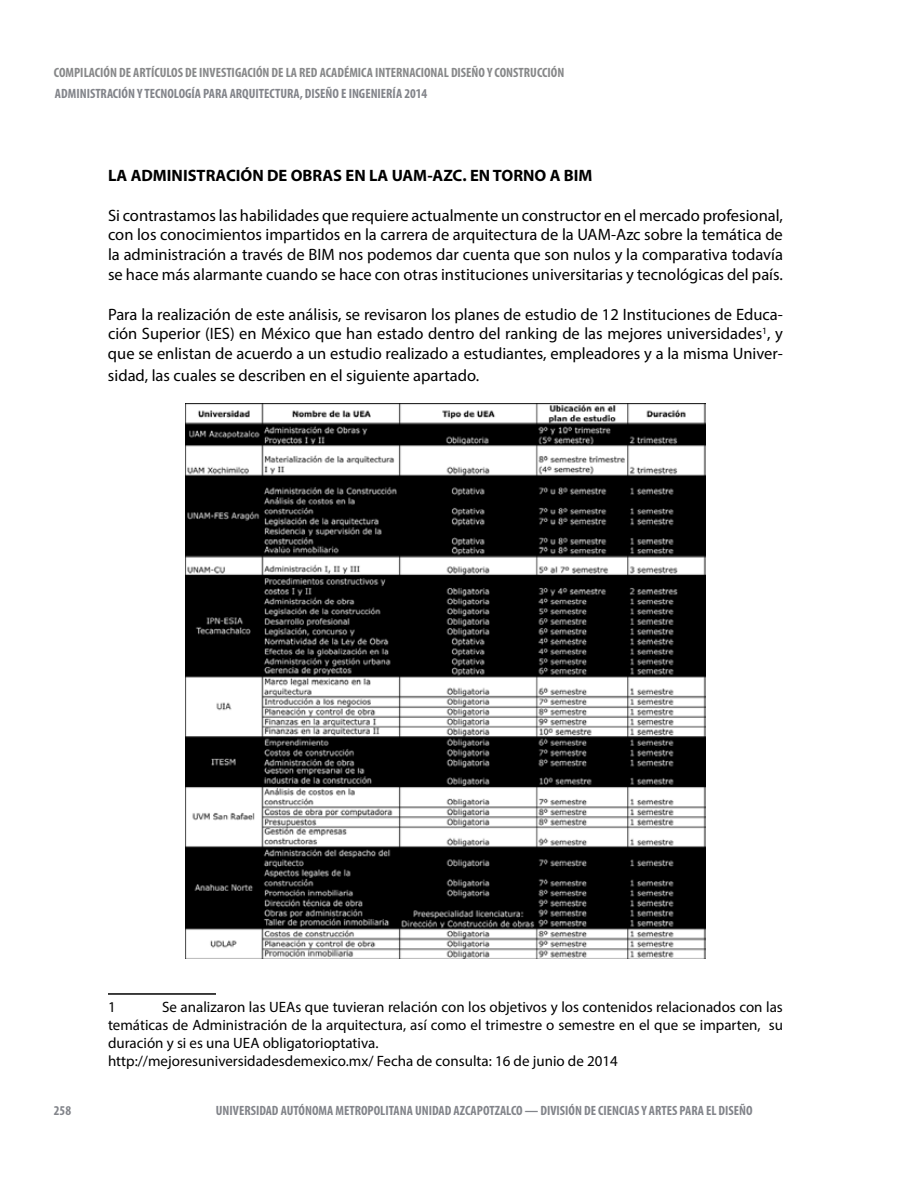
<style>
.page{position:relative;width:918px;height:1188px;background:#fff}
.page>*{position:absolute;margin:0;border:0;box-sizing:border-box;transform-origin:0 0}
.t1{font:16.5px/19.8px "Myriad Pro";color:#000;text-align:justify}
.t2{font:700 16.5px "Myriad Pro";color:#000}
.t3{font:15px/18px "Myriad Pro";color:#000}
.t4{font:700 condensed 13.5px "Myriad Pro";color:#82848a}
.t5{font:700 condensed 13.5px "Myriad Pro";color:#878889}
</style>
<div class="page">
<hr style="left:108px;top:993px;width:108px;height:2px;background:#000">
<img style="left:186px;top:404px;width:520px;height:555px">
<p class="t5" style="left:54px;top:64px;width:512px">COMPILACIÓN DE ARTÍCULOS DE INVESTIGACIÓN DE LA RED ACADÉMICA INTERNACIONAL DISEÑO Y CONSTRUCCIÓN</p>
<p class="t4" style="left:55px;top:85px;width:374px">ADMINISTRACIÓN Y TECNOLOGÍA PARA ARQUITECTURA, DISEÑO E INGENIERÍA 2014</p>
<p class="t2" style="left:108px;top:165px;width:486px">LA ADMINISTRACIÓN DE OBRAS EN LA UAM-AZC. EN TORNO A BIM</p>
<p class="t1" style="left:108px;top:205px;width:676px">Si contrastamos las habilidades que requiere actualmente un constructor en el mercado profesional, con los conocimientos impartidos en la carrera de arquitectura de la UAM-Azc sobre la temática de la administración a través de BIM nos podemos dar cuenta que son nulos y la comparativa todavía se hace más alarmante cuando se hace con otras instituciones universitarias y tecnológicas del país.</p>
<p class="t1" style="left:108px;top:304px;width:676px">Para la realización de este análisis, se revisaron los planes de estudio de 12 Instituciones de Educa&shy;ción Superior (IES) en México que han estado dentro del ranking de las mejores universidades<sup>1</sup>, y que se enlistan de acuerdo a un estudio realizado a estudiantes, empleadores y a la misma Univer-</p>
<p class="t1" style="left:108px;top:365px;width:373px">sidad, las cuales se describen en el siguiente apartado.</p>
<p class="t3" style="left:108px;top:998px;width:676px;text-indent:54px">Se analizaron las UEAs que tuvieran relación con los objetivos y los contenidos relacionados con las temáticas de Administración de la arquitectura, así como el trimestre o semestre en el que se imparten, su duración y si es una UEA obligatorioptativa.<br>http://mejoresuniversidadesdemexico.mx/ Fecha de consulta: 16 de junio de 2014</p>
<p class="t3" style="left:108px;top:998px;width:9px">1</p>
<p class="t4" style="left:54px;top:1102px;width:19px">258</p>
<p class="t4" style="left:216px;top:1102px;width:538px">UNIVERSIDAD AUTÓNOMA METROPOLITANA UNIDAD AZCAPOTZALCO — DIVISIÓN DE CIENCIAS Y ARTES PARA EL DISEÑO</p>
</div>
